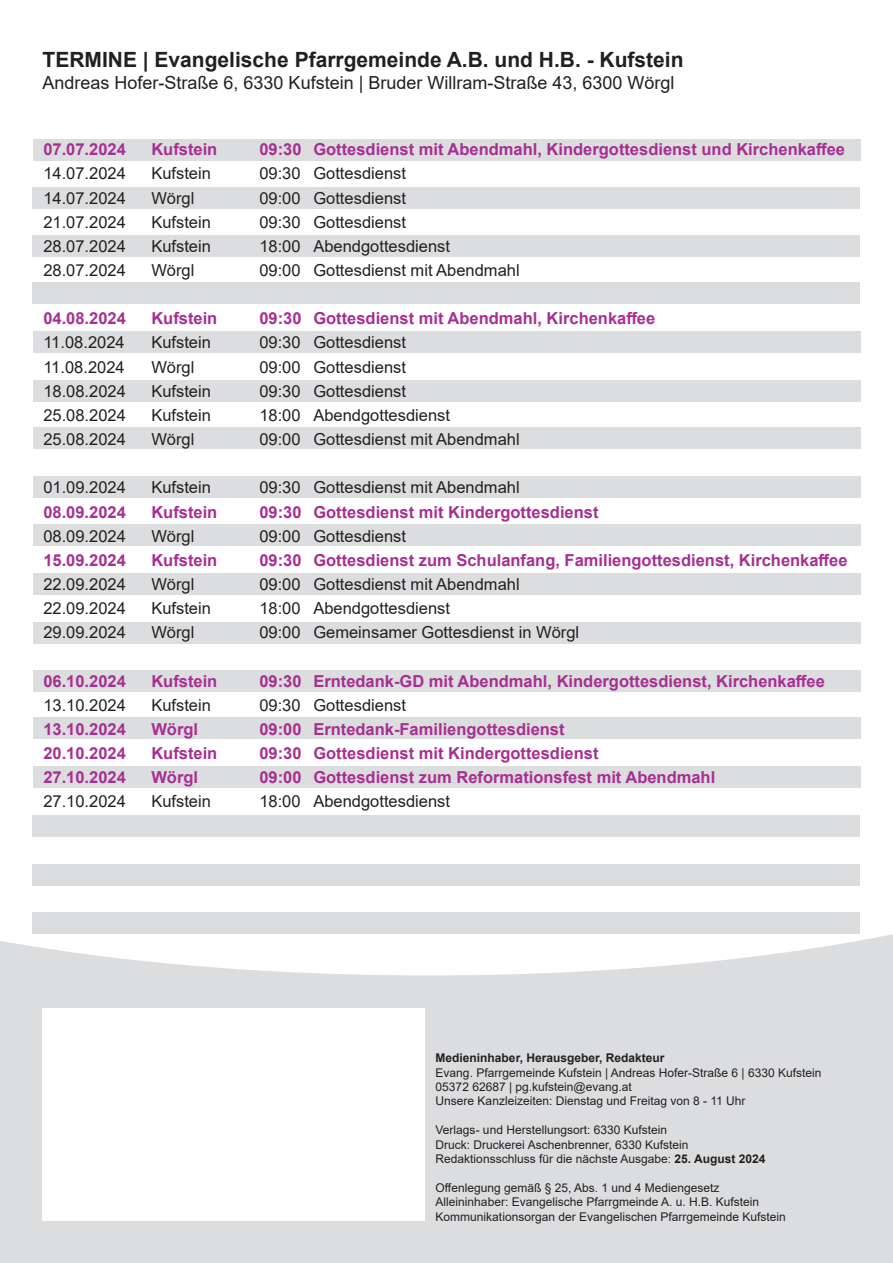
<style>
.page{position:relative;width:893px;height:1263px;background:#fff}
.page>*{position:absolute;margin:0;border:0;box-sizing:border-box;transform-origin:0 0}
.t1{font:700 21px "Arial";color:#231f20}
.t2{font:18px "Arial";color:#231f20}
.t3{font:16.5px "Arial";color:#231f20}
.t4{font:700 16.5px "Arial";color:#a72f92}
.t5{font:12px/14.4px "Arial";color:#231f20}
.t6{font:700 12px "Arial";color:#231f20}
.s1{font-weight:700}
</style>
<div class="page">
<div style="left:33px;top:283px;width:827px;height:21px;background:#dcdddf"></div>
<div style="left:32px;top:235px;width:827px;height:21px;background:#dcdddf"></div>
<div style="left:32px;top:187px;width:827px;height:22px;background:#dcdddf"></div>
<div style="left:0;top:785px;width:893px;height:478px;background:#dcdddf"></div>
<div style="left:42px;top:1008px;width:383px;height:212px;background:#fff"></div>
<svg style="left:0;top:622px;width:893px;height:353px;fill:#fff"></svg>
<div style="left:34px;top:331px;width:827px;height:21px;background:#dcdddf"></div>
<div style="left:32px;top:815px;width:827px;height:22px;background:#dcdddf"></div>
<div style="left:34px;top:380px;width:827px;height:21px;background:#dcdddf"></div>
<div style="left:34px;top:427px;width:827px;height:21px;background:#dcdddf"></div>
<div style="left:34px;top:476px;width:827px;height:21px;background:#dcdddf"></div>
<div style="left:34px;top:524px;width:827px;height:21px;background:#dcdddf"></div>
<div style="left:34px;top:573px;width:827px;height:22px;background:#dcdddf"></div>
<div style="left:34px;top:622px;width:827px;height:21px;background:#dcdddf"></div>
<div style="left:34px;top:670px;width:827px;height:21px;background:#dcdddf"></div>
<div style="left:34px;top:717px;width:827px;height:22px;background:#dcdddf"></div>
<div style="left:34px;top:767px;width:827px;height:21px;background:#dcdddf"></div>
<div style="left:34px;top:140px;width:827px;height:21px;background:#dcdddf"></div>
<div style="left:32px;top:864px;width:827px;height:21px;background:#dcdddf"></div>
<div style="left:32px;top:912px;width:827px;height:22px;background:#dcdddf"></div>
<p class="t1" style="left:43px;top:45px;width:643px">TERMINE | Evangelische Pfarrgemeinde A.B. und H.B. - Kufstein</p>
<p class="t2" style="left:43px;top:70px;width:633px">Andreas Hofer-Straße 6, 6330 Kufstein | Bruder Willram-Straße 43, 6300 Wörgl</p>
<p class="t4" style="left:43px;top:138px;width:84px">07.07.2024</p>
<p class="t4" style="left:151px;top:138px;width:68px">Kufstein</p>
<p class="t4" style="left:259px;top:138px;width:587px">09:30 Gottesdienst mit Abendmahl, Kindergottesdienst und Kirchenkaffee</p>
<p class="t3" style="left:43px;top:162px;width:84px">14.07.2024</p>
<p class="t3" style="left:151px;top:162px;width:61px">Kufstein</p>
<p class="t3" style="left:259px;top:162px;width:148px">09:30 Gottesdienst</p>
<p class="t3" style="left:43px;top:186px;width:84px">14.07.2024</p>
<p class="t3" style="left:151px;top:186px;width:45px">Wörgl</p>
<p class="t3" style="left:259px;top:186px;width:148px">09:00 Gottesdienst</p>
<p class="t3" style="left:43px;top:211px;width:84px">21.07.2024</p>
<p class="t3" style="left:151px;top:211px;width:61px">Kufstein</p>
<p class="t3" style="left:259px;top:211px;width:148px">09:30 Gottesdienst</p>
<p class="t3" style="left:43px;top:235px;width:84px">28.07.2024</p>
<p class="t3" style="left:151px;top:235px;width:61px">Kufstein</p>
<p class="t3" style="left:259px;top:235px;width:192px">18:00 Abendgottesdienst</p>
<p class="t3" style="left:43px;top:259px;width:84px">28.07.2024</p>
<p class="t3" style="left:151px;top:259px;width:45px">Wörgl</p>
<p class="t3" style="left:259px;top:259px;width:262px">09:00 Gottesdienst mit Abendmahl</p>
<p class="t4" style="left:43px;top:307px;width:84px">04.08.2024</p>
<p class="t4" style="left:151px;top:307px;width:68px">Kufstein</p>
<p class="t4" style="left:259px;top:307px;width:397px">09:30 Gottesdienst mit Abendmahl, Kirchenkaffee</p>
<p class="t3" style="left:43px;top:331px;width:83px">11.08.2024</p>
<p class="t3" style="left:151px;top:331px;width:61px">Kufstein</p>
<p class="t3" style="left:259px;top:331px;width:148px">09:30 Gottesdienst</p>
<p class="t3" style="left:43px;top:355px;width:83px">11.08.2024</p>
<p class="t3" style="left:151px;top:355px;width:45px">Wörgl</p>
<p class="t3" style="left:259px;top:355px;width:148px">09:00 Gottesdienst</p>
<p class="t3" style="left:43px;top:380px;width:84px">18.08.2024</p>
<p class="t3" style="left:151px;top:380px;width:61px">Kufstein</p>
<p class="t3" style="left:259px;top:380px;width:148px">09:30 Gottesdienst</p>
<p class="t3" style="left:43px;top:404px;width:84px">25.08.2024</p>
<p class="t3" style="left:151px;top:404px;width:61px">Kufstein</p>
<p class="t3" style="left:259px;top:404px;width:192px">18:00 Abendgottesdienst</p>
<p class="t3" style="left:43px;top:428px;width:84px">25.08.2024</p>
<p class="t3" style="left:151px;top:428px;width:45px">Wörgl</p>
<p class="t3" style="left:259px;top:428px;width:262px">09:00 Gottesdienst mit Abendmahl</p>
<p class="t3" style="left:43px;top:476px;width:84px">01.09.2024</p>
<p class="t3" style="left:151px;top:476px;width:61px">Kufstein</p>
<p class="t3" style="left:259px;top:476px;width:262px">09:30 Gottesdienst mit Abendmahl</p>
<p class="t4" style="left:43px;top:500px;width:84px">08.09.2024</p>
<p class="t4" style="left:151px;top:500px;width:68px">Kufstein</p>
<p class="t4" style="left:259px;top:500px;width:341px">09:30 Gottesdienst mit Kindergottesdienst</p>
<p class="t3" style="left:43px;top:524px;width:84px">08.09.2024</p>
<p class="t3" style="left:151px;top:524px;width:45px">Wörgl</p>
<p class="t3" style="left:259px;top:524px;width:148px">09:00 Gottesdienst</p>
<p class="t4" style="left:43px;top:548px;width:84px">15.09.2024</p>
<p class="t4" style="left:151px;top:548px;width:68px">Kufstein</p>
<p class="t4" style="left:259px;top:548px;width:590px">09:30 Gottesdienst zum Schulanfang, Familiengottesdienst, Kirchenkaffee</p>
<p class="t3" style="left:43px;top:573px;width:84px">22.09.2024</p>
<p class="t3" style="left:151px;top:573px;width:45px">Wörgl</p>
<p class="t3" style="left:259px;top:573px;width:262px">09:00 Gottesdienst mit Abendmahl</p>
<p class="t3" style="left:43px;top:597px;width:84px">22.09.2024</p>
<p class="t3" style="left:151px;top:597px;width:61px">Kufstein</p>
<p class="t3" style="left:259px;top:597px;width:192px">18:00 Abendgottesdienst</p>
<p class="t3" style="left:43px;top:621px;width:84px">29.09.2024</p>
<p class="t3" style="left:151px;top:621px;width:45px">Wörgl</p>
<p class="t3" style="left:259px;top:621px;width:321px">09:00 Gemeinsamer Gottesdienst in Wörgl</p>
<p class="t4" style="left:43px;top:669px;width:84px">06.10.2024</p>
<p class="t4" style="left:151px;top:669px;width:68px">Kufstein</p>
<p class="t4" style="left:259px;top:669px;width:567px">09:30 Erntedank-GD mit Abendmahl, Kindergottesdienst, Kirchenkaffee</p>
<p class="t3" style="left:43px;top:694px;width:84px">13.10.2024</p>
<p class="t3" style="left:151px;top:694px;width:61px">Kufstein</p>
<p class="t3" style="left:259px;top:694px;width:148px">09:30 Gottesdienst</p>
<p class="t4" style="left:43px;top:717px;width:84px">13.10.2024</p>
<p class="t4" style="left:151px;top:717px;width:48px">Wörgl</p>
<p class="t4" style="left:259px;top:717px;width:307px">09:00 Erntedank-Familiengottesdienst</p>
<p class="t4" style="left:43px;top:742px;width:84px">20.10.2024</p>
<p class="t4" style="left:151px;top:742px;width:68px">Kufstein</p>
<p class="t4" style="left:259px;top:742px;width:341px">09:30 Gottesdienst mit Kindergottesdienst</p>
<p class="t4" style="left:43px;top:766px;width:84px">27.10.2024</p>
<p class="t4" style="left:151px;top:766px;width:48px">Wörgl</p>
<p class="t4" style="left:259px;top:766px;width:457px">09:00 Gottesdienst zum Reformationsfest mit Abendmahl</p>
<p class="t3" style="left:43px;top:790px;width:84px">27.10.2024</p>
<p class="t3" style="left:151px;top:790px;width:61px">Kufstein</p>
<p class="t3" style="left:259px;top:790px;width:192px">18:00 Abendgottesdienst</p>
<p class="t6" style="left:436px;top:1049px;width:230px">Medieninhaber, Herausgeber, Redakteur</p>
<p class="t5" style="left:436px;top:1065px;width:387px">Evang. Pfarrgemeinde Kufstein | Andreas Hofer-Straße 6 | 6330 Kufstein</p>
<p class="t5" style="left:436px;top:1079px;width:198px">05372 62687 | pg.kufstein@evang.at</p>
<p class="t5" style="left:436px;top:1094px;width:311px">Unsere Kanzleizeiten: Dienstag und Freitag von 8 - 11 Uhr</p>
<p class="t5" style="left:436px;top:1123px;width:233px">Verlags- und Herstellungsort: 6330 Kufstein</p>
<p class="t5" style="left:436px;top:1137px;width:254px">Druck: Druckerei Aschenbrenner, 6330 Kufstein</p>
<p class="t5" style="left:436px;top:1151px;width:331px">Redaktionsschluss für die nächste Ausgabe: <span class="s1">25. August 2024</span></p>
<p class="t5" style="left:436px;top:1180px;width:285px">Offenlegung gemäß § 25, Abs. 1 und 4 Mediengesetz</p>
<p class="t5" style="left:436px;top:1195px;width:352px">Alleininhaber: Evangelische Pfarrgmeinde A. u. H.B. Kufstein<br>Kommunikationsorgan der Evangelischen Pfarrgemeinde Kufstein</p>
<p class="t5" style="left:607px;top:1094px;width:161px">bis Donnerstag von 9 - 11 Uhr</p>
<p class="t6" style="left:675px;top:1150px;width:72px">1 Mai 2020</p>
<p class="t5" style="left:445px;top:1180px;width:5px">f</p>
</div>
